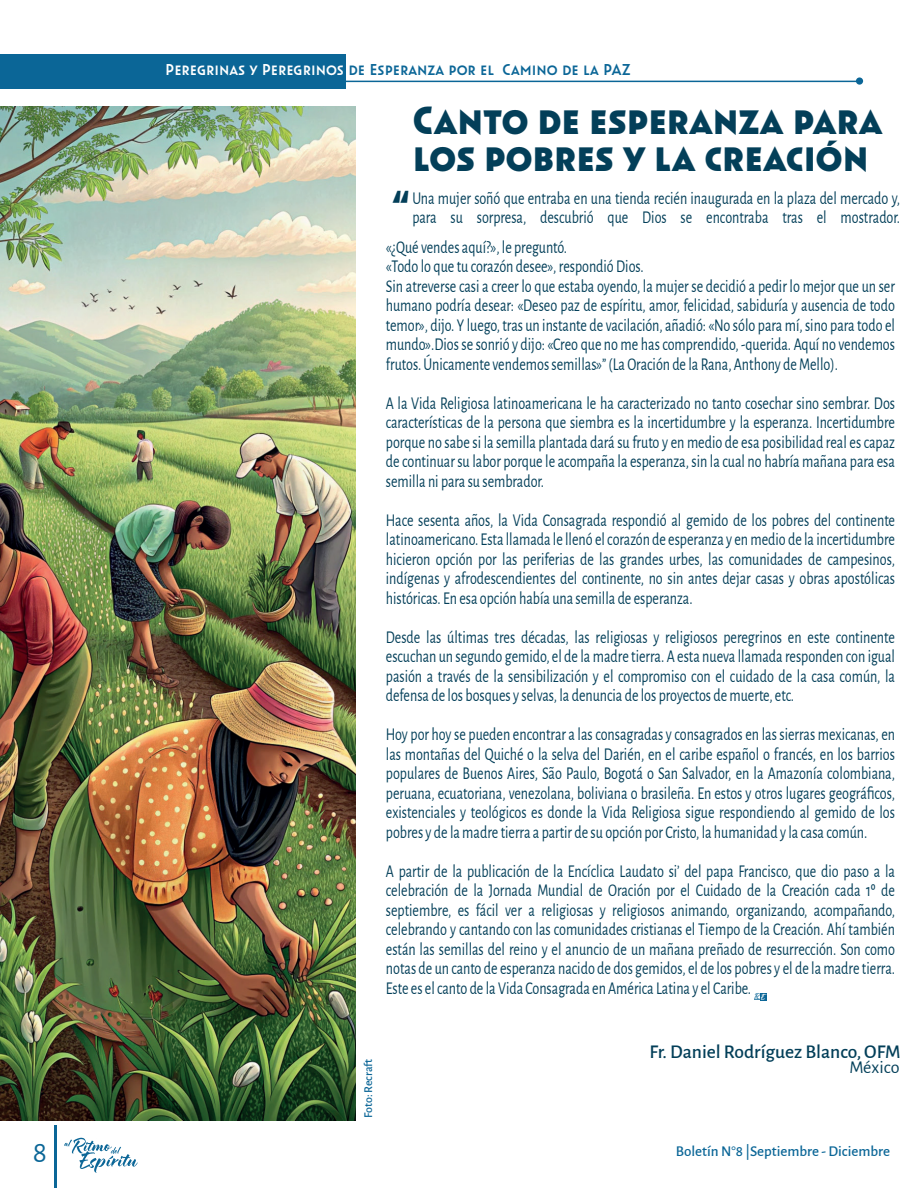
<style>
.page{position:relative;width:918px;height:1188px;background:#fff}
.page>*{position:absolute;margin:0;border:0;box-sizing:border-box;transform-origin:0 0}
.t1{font:700 49.5px "Oskar One";color:#033f59;scale:.78 1}
.t2{font:700 45px/37.5px "Oskar One";color:#033f59}
.t3{font:30px "Alegreya Sans";color:#0b6697}
.t4{font:500 19.5px "Alegreya Sans";color:#033f59}
.t5{font:18px/19.5px "Alegreya Sans";color:#033f59;text-align:justify;scale:.78 1}
.t6{font:18px "Oskar One";color:#0b6697}
.t7{font:18px "Alegreya Sans";color:#033f59}
.t8{font:500 15px "Alegreya Sans";color:#0b6697}
.t9{font:500 12px "Alegreya Sans";letter-spacing:-.01em;color:#0b6697}
.t10{font:5.4px "Hello Bloomie Script";color:#0b6697}
.s1{color:#fff}
.s2{font-size:6px;color:#fff}
</style>
<div class="page">
<img style="left:0;top:106px;width:355px;height:1014px">
<div style="left:760px;top:994px;width:7px;height:7px;background:#0b6697"></div>
<hr style="left:0;top:81px;width:860px;height:1px;background:#0b6697">
<div style="left:856px;top:77px;width:7px;height:8px;background:#0b6697;border-radius:50%"></div>
<div style="left:0;top:54px;width:346px;height:35px;background:#0b6697"></div>
<hr style="left:54px;top:1125px;width:3px;height:62px;background:#0b6697">
<svg style="left:64px;top:1137px;width:74px;height:36px"></svg>
<p class="t6" style="left:165px;top:60px;width:467px"><span class="s1">Peregrinas y Peregrinos</span> de Esperanza por el Camino de la PAZ</p>
<h2 class="t2" style="left:413px;top:99px;width:471px">Canto de esperanza para los pobres y la creación</h2>
<p class="t5" style="left:412px;top:187px;width:627px">Una mujer soñó que entraba en una tienda recién inaugurada en la plaza del mercado y,</p>
<h1 class="t1" style="left:393px;top:177px;width:22px">“</h1>
<p class="t5" style="left:412px;top:207px;width:627px">para su sorpresa, descubrió que Dios se encontraba tras el mostrador.</p>
<p class="t5" style="left:386px;top:236px;width:654px;text-align:left">«¿Qué vendes aquí?», le preguntó.<br>«Todo lo que tu corazón desee», respondió Dios.<br>Sin atreverse casi a creer lo que estaba oyendo, la mujer se decidió a pedir lo mejor que un ser humano podría desear: «Deseo paz de espíritu, amor, felicidad, sabiduría y ausencia de todo temor», dijo. Y luego, tras un instante de vacilación, añadió: «No sólo para mí, sino para todo el mundo».Dios se sonrió y dijo: «Creo que no me has comprendido, -querida. Aquí no vendemos frutos. Únicamente vendemos semillas»” (La Oración de la Rana, Anthony de Mello).</p>
<p class="t5" style="left:386px;top:392px;width:654px">A la Vida Religiosa latinoamericana le ha caracterizado no tanto cosechar sino sembrar. Dos características de la persona que siembra es la incertidumbre y la esperanza. Incertidumbre porque no sabe si la semilla plantada dará su fruto y en medio de esa posibilidad real es capaz de continuar su labor porque le acompaña la esperanza, sin la cual no habría mañana para esa semilla ni para su sembrador.</p>
<p class="t5" style="left:386px;top:509px;width:654px">Hace sesenta años, la Vida Consagrada respondió al gemido de los pobres del continente latinoamericano. Esta llamada le llenó el corazón de esperanza y en medio de la incertidumbre hicieron opción por las periferias de las grandes urbes, las comunidades de campesinos, indígenas y afrodescendientes del continente, no sin antes dejar casas y obras apostólicas históricas. En esa opción había una semilla de esperanza.</p>
<p class="t5" style="left:386px;top:626px;width:654px">Desde las últimas tres décadas, las religiosas y religiosos peregrinos en este continente escuchan un segundo gemido, el de la madre tierra. A esta nueva llamada responden con igual pasión a través de la sensibilización y el compromiso con el cuidado de la casa común, la defensa de los bosques y selvas, la denuncia de los proyectos de muerte, etc.</p>
<p class="t5" style="left:386px;top:724px;width:654px">Hoy por hoy se pueden encontrar a las consagradas y consagrados en las sierras mexicanas, en las montañas del Quiché o la selva del Darién, en el caribe español o francés, en los barrios populares de Buenos Aires, São Paulo, Bogotá o San Salvador, en la Amazonía colombiana, peruana, ecuatoriana, venezolana, boliviana o brasileña. En estos y otros lugares geográficos, existenciales y teológicos es donde la Vida Religiosa sigue respondiendo al gemido de los pobres y de la madre tierra a partir de su opción por Cristo, la humanidad y la casa común.</p>
<p class="t5" style="left:386px;top:860px;width:654px">A partir de la publicación de la Encíclica Laudato si’ del papa Francisco, que dio paso a la celebración de la Jornada Mundial de Oración por el Cuidado de la Creación cada 1º de septiembre, es fácil ver a religiosas y religiosos animando, organizando, acompañando, celebrando y cantando con las comunidades cristianas el Tiempo de la Creación. Ahí también están las semillas del reino y el anuncio de un mañana preñado de resurrección. Son como notas de un canto de esperanza nacido de dos gemidos, el de los pobres y el de la madre tierra.<br>Este es el canto de la Vida Consagrada en América Latina y el Caribe.</p>
<p class="t10" style="left:755px;top:993px;width:12px">R <span class="s2">E</span></p>
<p class="t9" style="left:360px;top:1118px;width:60px;rotate:-90deg">Foto: Recra t</p>
<p class="t4" style="left:650px;top:1038px;width:252px">Fr. Daniel Rodríguez Blanco, OFM</p>
<p class="t7" style="left:849px;top:1055px;width:52px">México</p>
<h3 class="t3" style="left:33px;top:1132px;width:16px">8</h3>
<p class="t8" style="left:676px;top:1140px;width:216px">Boletín N°8 |Septiembre - Diciembre</p>
</div>
